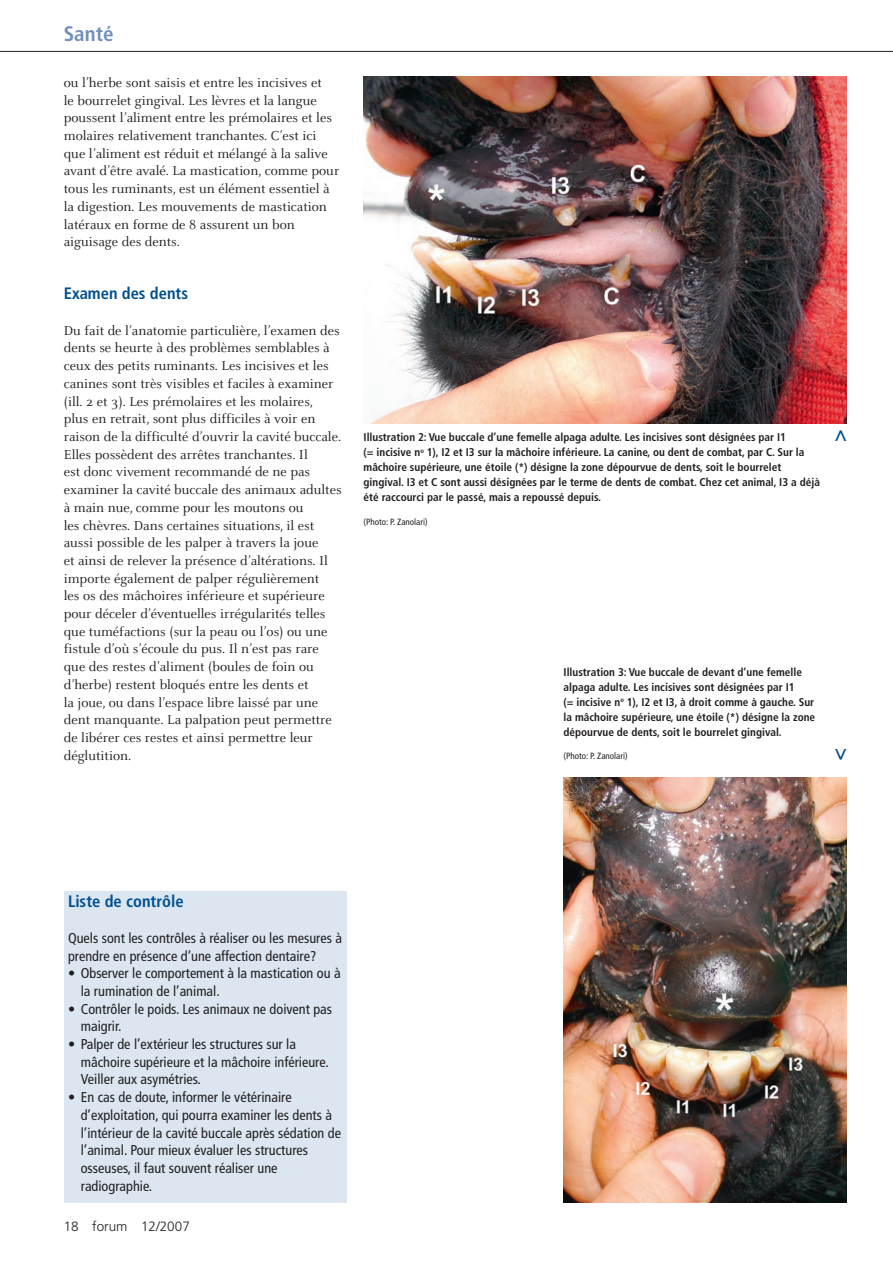
<style>
.page{position:relative;width:893px;height:1263px;background:#fff}
.page>*{position:absolute;margin:0;border:0;box-sizing:border-box;transform-origin:0 0}
.t1{font:700 condensed 21px "Frutiger";color:#728fbc}
.t2{font:700 condensed 21px "Frutiger";color:#004f8f}
.t3{font:700 condensed 16.5px "Frutiger";color:#004f8f}
.t4{font:14.25px/17.7px "Celeste";color:#231f20}
.t5{font:condensed 14.25px/17.7px "Frutiger";color:#231f20}
.t6{font:300 13.5px "Frutiger";color:#231f20}
.t7{font:700 condensed 11.25px/15px "Frutiger";color:#231f20}
.t8{font:condensed 9px "Frutiger";color:#231f20}
</style>
<div class="page">
<hr style="left:0;top:51px;width:893px;height:1px;background:#231f20">
<div style="left:64px;top:891px;width:283px;height:311px;background:#dbe6f1"></div>
<img style="left:364px;top:77px;width:482px;height:346px">
<img style="left:563px;top:777px;width:283px;height:425px">
<h1 class="t1" style="left:64px;top:22px;width:51px">Santé</h1>
<p class="t4" style="left:64px;top:74px;width:277px">ou l’herbe sont saisis et entre les incisives et<br>le bourrelet gingival. Les lèvres et la langue poussent l’aliment entre les prémolaires et les molaires relativement tranchantes. C’est ici que l’aliment est réduit et mélangé à la salive avant d’être avalé. La mastication, comme pour tous les ruminants, est un élément essentiel à la digestion. Les mouvements de mastication latéraux en forme de 8 assurent un bon aiguisage des dents.</p>
<p class="t3" style="left:64px;top:284px;width:126px">Examen des dents</p>
<p class="t4" style="left:64px;top:322px;width:279px">Du fait de l’anatomie particulière, l’examen des dents se heurte à des problèmes semblables à ceux des petits ruminants. Les incisives et les canines sont très visibles et faciles à examiner (ill. 2 et 3). Les prémolaires et les molaires,<br>plus en retrait, sont plus difficiles à voir en raison de la difficulté d’ouvrir la cavité buccale.<br>Elles possèdent des arrêtes tranchantes. Il<br>est donc vivement recommandé de ne pas examiner la cavité buccale des animaux adultes à main nue, comme pour les moutons ou<br>les chèvres. Dans certaines situations, il est aussi possible de les palper à travers la joue<br>et ainsi de relever la présence d’altérations. Il importe également de palper régulièrement<br>les os des mâchoires inférieure et supérieure pour déceler d’éventuelles irrégularités telles que tuméfactions (sur la peau ou l’os) ou une fistule d’où s’écoule du pus. Il n’est pas rare que des restes d’aliment (boules de foin ou d’herbe) restent bloqués entre les dents et<br>la joue, ou dans l’espace libre laissé par une dent manquante. La palpation peut permettre de libérer ces restes et ainsi permettre leur déglutition.</p>
<p class="t7" style="left:364px;top:430px;width:458px">Illustration 2: Vue buccale d’une femelle alpaga adulte. Les incisives sont désignées par I1<br>(= incisive n<sup>o</sup> 1), I2 et I3 sur la mâchoire inférieure. La canine, ou dent de combat, par C. Sur la mâchoire supérieure, une étoile (*) désigne la zone dépourvue de dents, soit le bourrelet gingival. I3 et C sont aussi désignées par le terme de dents de combat. Chez cet animal, I3 a déjà été raccourci par le passé, mais a repoussé depuis.</p>
<p class="t8" style="left:364px;top:516px;width:65px">(Photo: P. Zanolari)</p>
<h1 class="t2" style="left:826px;top:442px;width:14px;rotate:-90deg">&gt;</h1>
<p class="t7" style="left:563px;top:665px;width:253px">Illustration 3: Vue buccale de devant d’une femelle alpaga adulte. Les incisives sont désignées par I1<br>(= incisive n<sup>o</sup> 1), I2 et I3, à droit comme à gauche. Sur la mâchoire supérieure, une étoile (*) désigne la zone dépourvue de dents, soit le bourrelet gingival.</p>
<p class="t8" style="left:563px;top:751px;width:65px">(Photo: P. Zanolari)</p>
<h1 class="t2" style="left:855px;top:748px;width:14px;rotate:90deg">&gt;</h1>
<p class="t3" style="left:68px;top:892px;width:117px">Liste de contrôle</p>
<p class="t5" style="left:68px;top:929px;width:276px">Quels sont les contrôles à réaliser ou les mesures à prendre en présence d’une affection dentaire?</p>
<p class="t5" style="left:81px;top:964px;width:261px;text-indent:-13px">• Observer le comportement à la mastication ou à la rumination de l’animal.</p>
<p class="t5" style="left:81px;top:1000px;width:253px;text-indent:-13px">• Contrôler le poids. Les animaux ne doivent pas maigrir.</p>
<p class="t5" style="left:81px;top:1035px;width:249px;text-indent:-13px">• Palper de l’extérieur les structures sur la mâchoire supérieure et la mâchoire inférieure.<br>Veiller aux asymétries.</p>
<p class="t5" style="left:81px;top:1088px;width:262px;text-indent:-13px">• En cas de doute, informer le vétérinaire d’exploitation, qui pourra examiner les dents à l’intérieur de la cavité buccale après sédation de l’animal. Pour mieux évaluer les structures osseuses, il faut souvent réaliser une radiographie.</p>
<p class="t6" style="left:64px;top:1218px;width:128px">18 forum 12/2007</p>
</div>
